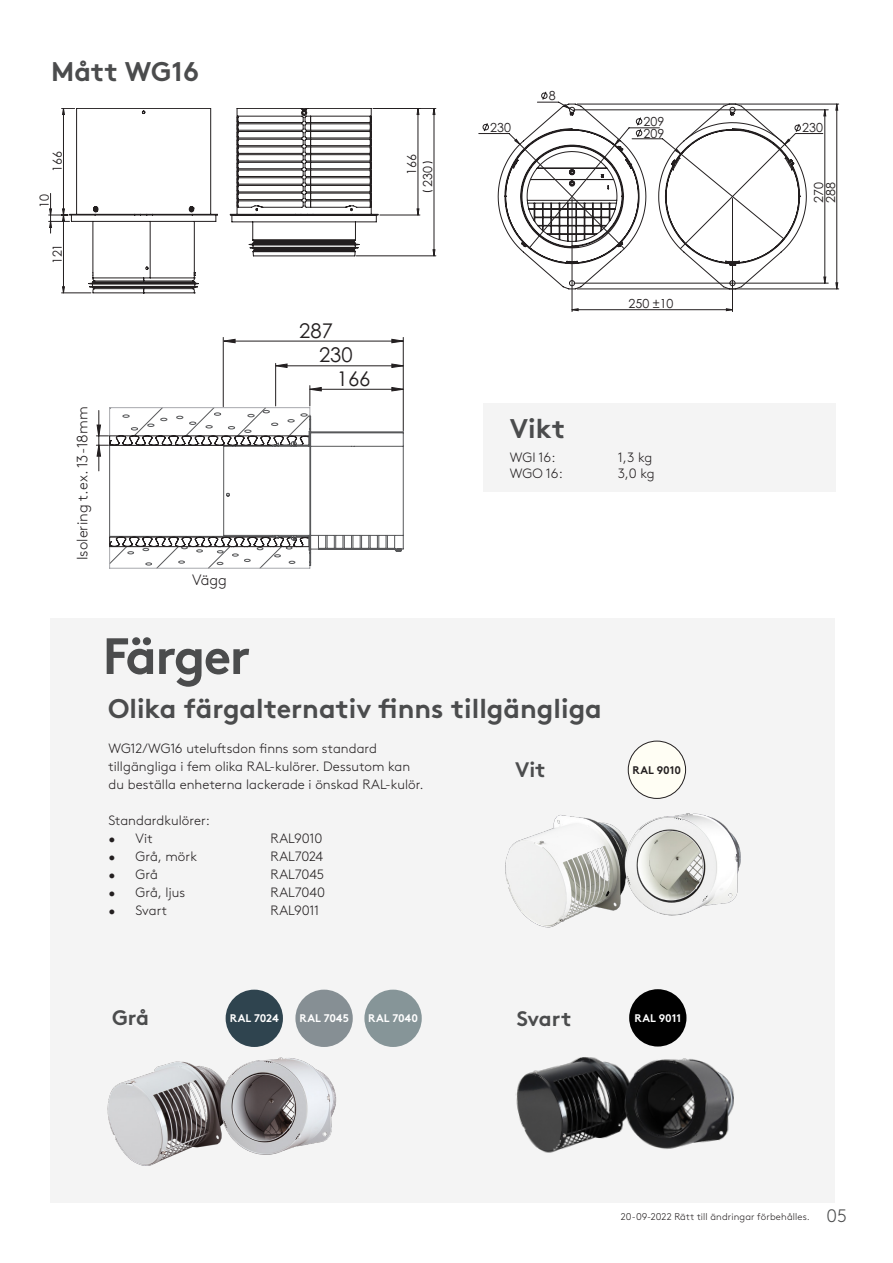
<style>
.page{position:relative;width:893px;height:1263px;background:#fff}
.page>*{position:absolute;margin:0;border:0;box-sizing:border-box;transform-origin:0 0}
.Main_header__34_pkt{font:700 51px "Swegon Brown";letter-spacing:-.03em;color:#4b4c4d}
.Second_header__18_pk{font:700 27px "Swegon Brown";color:#4b4c4d}
.Sub_header__14_pkt{font:700 21px "Swegon Brown";color:#4b4c4d}
.t1{font:20.25px "Century Gothic";color:#231f20}
.t2{font:15.15px "Century Gothic";color:#231f20}
.Header_1{font:300 15px "Swegon Brown";color:#231f20}
.Neo_-_Rubrik_VIT__me{font:300 15px "Swegon Brown";color:#231f20}
.Leipis{font:300 13.5px "Swegon Brown";color:#231f20}
.Second_header__18_pk-2{font:300 13.5px "Swegon Brown";letter-spacing:-.005em;color:#231f20}
.t3{font:12.45px/16px "Century Gothic";color:#231f20}
.Header_1-2{font:700 11.1px "Swegon Brown";color:#fff}
.Header_1-3{font:700 11.1px "Swegon Brown";color:#231f20}
.t4{font:300 9.75px "Swegon Brown";letter-spacing:.01em;color:#231f20}
.s1{font-size:18px;color:#4b4c4d}
</style>
<div class="page">
<div style="left:50px;top:618px;width:784px;height:584px;background:#f4f4f4"></div>
<div style="left:226px;top:990px;width:57px;height:57px;background:#2f444f;border-radius:50%"></div>
<div style="left:295px;top:990px;width:58px;height:57px;background:#868f94;border-radius:50%"></div>
<div style="left:364px;top:990px;width:58px;height:57px;background:#869598;border-radius:50%"></div>
<img style="left:107px;top:1057px;width:230px;height:109px">
<div style="left:628px;top:741px;width:58px;height:57px;background:#fffef4;border-radius:50%"></div>
<div style="left:628px;top:741px;width:58px;height:57px;border:1px solid #231f20;border-radius:50%"></div>
<img style="left:505px;top:813px;width:236px;height:114px">
<div style="left:629px;top:989px;width:57px;height:57px;background:#000;border-radius:50%"></div>
<img style="left:516px;top:1057px;width:218px;height:96px">
<div style="left:483px;top:404px;width:353px;height:88px;background:#f4f4f4"></div>
<svg style="left:48px;top:108px;width:388px;height:186px"></svg>
<svg style="left:417px;top:108px;width:2px;height:107px"></svg>
<svg style="left:433px;top:108px;width:2px;height:7px"></svg>
<svg style="left:433px;top:250px;width:2px;height:6px"></svg>
<svg style="left:50px;top:209px;width:2px;height:6px"></svg>
<svg style="left:50px;top:221px;width:2px;height:6px"></svg>
<svg style="left:63px;top:209px;width:1px;height:12px"></svg>
<svg style="left:69px;top:108px;width:310px;height:186px"></svg>
<svg style="left:478px;top:103px;width:362px;height:209px"></svg>
<svg style="left:836px;top:104px;width:2px;height:6px"></svg>
<svg style="left:836px;top:283px;width:2px;height:6px"></svg>
<svg style="left:824px;top:277px;width:2px;height:6px"></svg>
<svg style="left:807px;top:103px;width:19px;height:146px"></svg>
<svg style="left:572px;top:309px;width:160px;height:2px"></svg>
<svg style="left:497px;top:91px;width:310px;height:199px"></svg>
<hr style="left:403px;top:337px;width:1px;height:94px;background:#231f20">
<hr style="left:287px;top:365px;width:116px;height:1px;background:#231f20">
<hr style="left:275px;top:363px;width:1px;height:43px;background:#231f20">
<svg style="left:275px;top:363px;width:13px;height:5px"></svg>
<svg style="left:391px;top:363px;width:13px;height:5px"></svg>
<hr style="left:235px;top:341px;width:168px;height:1px;background:#231f20">
<hr style="left:223px;top:337px;width:1px;height:70px;background:#231f20">
<svg style="left:223px;top:339px;width:13px;height:4px"></svg>
<svg style="left:391px;top:339px;width:13px;height:4px"></svg>
<svg style="left:96px;top:386px;width:308px;height:183px"></svg>
<p class="Second_header__18_pk" style="left:51px;top:50px;width:149px">Mått WG16</p>
<p class="t3" style="left:49px;top:172px;width:22px;rotate:-90deg">166</p>
<p class="t3" style="left:36px;top:208px;width:15px;rotate:-90deg">10</p>
<p class="t3" style="left:49px;top:264px;width:22px;rotate:-90deg">121</p>
<p class="t2" style="left:74px;top:500px;width:114px;rotate:-90deg">e.g. 13 - 18 mm</p>
<p class="Header_1" style="left:71px;top:560px;width:155px;rotate:-90deg">Isolering t.ex. 13-18mm</p>
<p class="Neo_-_Rubrik_VIT__me" style="left:192px;top:568px;width:36px">Vägg</p>
<p class="Main_header__34_pkt" style="left:103px;top:615px;width:149px">Färger</p>
<p class="t3" style="left:404px;top:187px;width:35px;text-indent:12px;rotate:-90deg">166<br>230</p>
<p class="t1" style="left:299px;top:316px;width:35px">287</p>
<p class="t1" style="left:319px;top:341px;width:35px">230</p>
<p class="t1" style="left:337px;top:364px;width:35px">166</p>
<p class="t3" style="left:549px;top:88px;width:8px">8</p>
<p class="t3" style="left:644px;top:116px;width:22px;line-height:11.7px">209<br>209</p>
<p class="t3" style="left:490px;top:119px;width:22px">230</p>
<p class="t3" style="left:802px;top:119px;width:22px">230</p>
<p class="t3" style="left:629px;top:295px;width:46px">250 ±10</p>
<p class="Second_header__18_pk" style="left:510px;top:406px;width:57px">Vikt</p>
<p class="Second_header__18_pk-2" style="left:510px;top:447px;width:47px">WGI 16:</p>
<p class="Second_header__18_pk-2" style="left:618px;top:447px;width:36px">1,3 kg</p>
<p class="Second_header__18_pk-2" style="left:510px;top:463px;width:55px">WGO 16:</p>
<p class="Second_header__18_pk-2" style="left:618px;top:463px;width:38px">3,0 kg</p>
<p class="t3" style="left:812px;top:203px;width:22px;line-height:12px;rotate:-90deg">270<br>288</p>
<p class="Second_header__18_pk" style="left:108px;top:687px;width:495px">Olika färgalternativ finns tillgängliga</p>
<p class="Leipis" style="left:109px;top:738px;width:270px">WG12/WG16 uteluftsdon finns som standard</p>
<p class="Leipis" style="left:109px;top:756px;width:303px">tillgängliga i fem olika RAL-kulörer. Dessutom kan</p>
<p class="Leipis" style="left:109px;top:774px;width:317px">du beställa enheterna lackerade i önskad RAL-kulör.</p>
<p class="Leipis" style="left:109px;top:810px;width:103px">Standardkulörer:</p>
<p class="Leipis" style="left:109px;top:828px;width:46px">• Vit</p>
<p class="Leipis" style="left:271px;top:828px;width:53px">RAL9010</p>
<p class="Leipis" style="left:109px;top:846px;width:90px">• Grå, mörk</p>
<p class="Leipis" style="left:271px;top:846px;width:54px">RAL7024</p>
<p class="Leipis" style="left:109px;top:864px;width:51px">• Grå</p>
<p class="Leipis" style="left:271px;top:864px;width:55px">RAL7045</p>
<p class="Leipis" style="left:109px;top:882px;width:78px">• Grå, ljus</p>
<p class="Leipis" style="left:271px;top:882px;width:56px">RAL7040</p>
<p class="Leipis" style="left:109px;top:900px;width:60px">• Svart</p>
<p class="Leipis" style="left:271px;top:900px;width:50px">RAL9011</p>
<p class="Sub_header__14_pkt" style="left:112px;top:1001px;width:39px">Grå</p>
<p class="Header_1-2" style="left:230px;top:1009px;width:51px">RAL 7024</p>
<p class="Header_1-2" style="left:299px;top:1009px;width:51px">RAL 7045</p>
<p class="Header_1-2" style="left:368px;top:1009px;width:51px">RAL 7040</p>
<p class="Sub_header__14_pkt" style="left:515px;top:753px;width:32px">Vit</p>
<p class="Header_1-3" style="left:632px;top:761px;width:50px">RAL 9010</p>
<p class="Sub_header__14_pkt" style="left:517px;top:1002px;width:56px">Svart</p>
<p class="Header_1-2" style="left:634px;top:1009px;width:48px">RAL 9011</p>
<p class="t4" style="left:621px;top:1210px;width:228px">20-09-2022 Rätt till ändringar förbehålles. <span class="s1">05</span></p>
</div>
